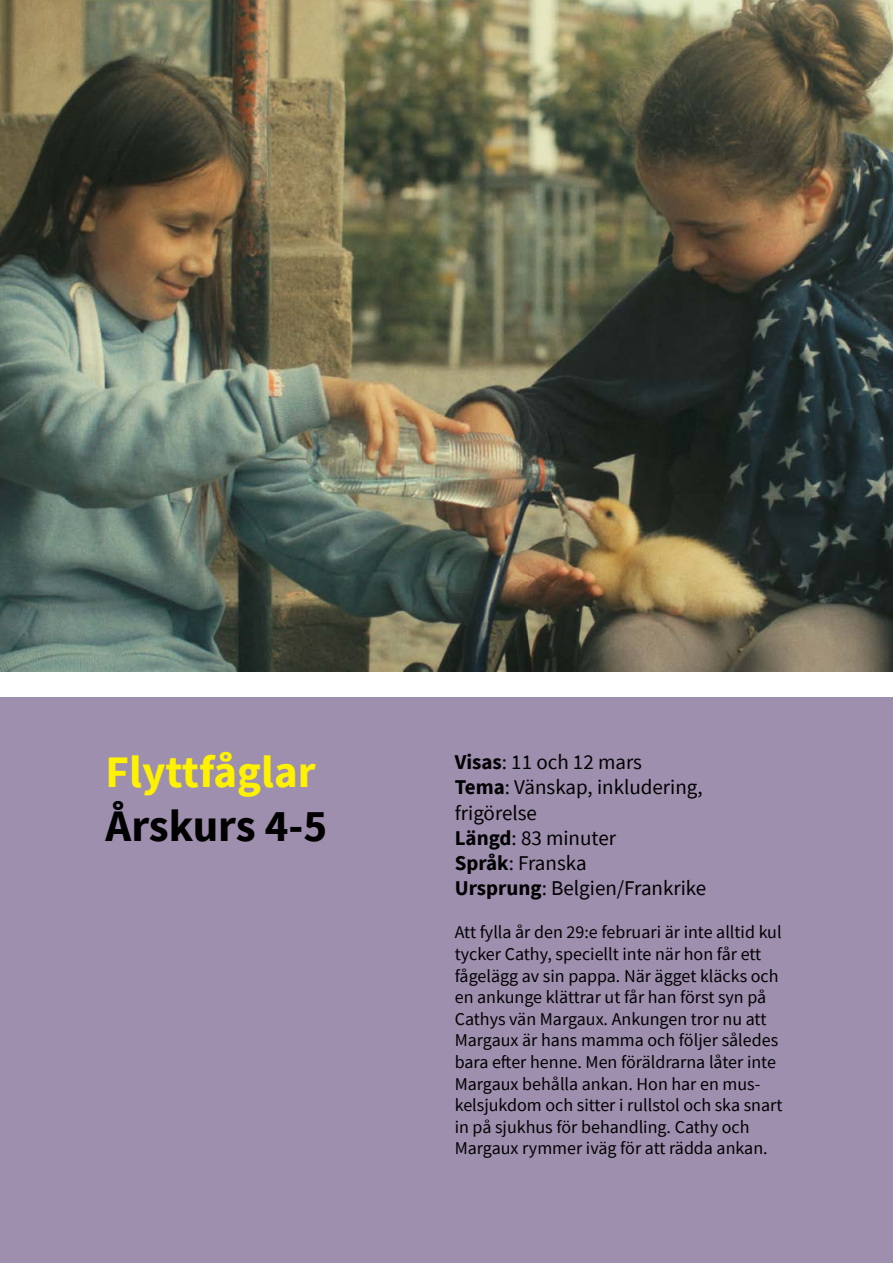
<style>
.page{position:relative;width:893px;height:1263px;background:#fff}
.page>*{position:absolute;margin:0;border:0;box-sizing:border-box;transform-origin:0 0}
.t1{font:700 45px "Source Sans Pro";color:#fff200}
.t2{font:700 45px "Source Sans Pro";letter-spacing:-.005em;color:#000}
.t3{font:21px/25.2px "Source Sans Pro";color:#000}
.t4{font:18px/21.6px "Source Sans Pro";color:#000}
.s1{font-weight:700}
</style>
<div class="page">
<img style="left:0;top:0;width:893px;height:672px">
<div style="left:0;top:697px;width:893px;height:566px;background:#9e8fae"></div>
<h1 class="t1" style="left:106px;top:742px;width:212px">Flyttfåglar</h1>
<h1 class="t2" style="left:106px;top:796px;width:223px">Årskurs 4-5</h1>
<p class="t3" style="left:455px;top:749px;width:253px"><span class="s1">Visas</span>: 11 och 12 mars<br><span class="s1">Tema</span>: Vänskap, inkludering, frigörelse<br><span class="s1">Längd</span>: 83 minuter<br><span class="s1">Språk</span>: Franska<br><span class="s1">Ursprung</span>: Belgien/Frankrike</p>
<p class="t4" style="left:455px;top:921px;width:329px">Att fylla år den 29:e februari är inte alltid kul tycker Cathy, speciellt inte när hon får ett fågelägg av sin pappa. När ägget kläcks och en ankunge klättrar ut får han först syn på Cathys vän Margaux. Ankungen tror nu att Margaux är hans mamma och följer således bara efter henne. Men föräldrarna låter inte Margaux behålla ankan. Hon har en mus&shy;kelsjukdom och sitter i rullstol och ska snart in på sjukhus för behandling. Cathy och Margaux rymmer iväg för att rädda ankan.</p>
</div>
